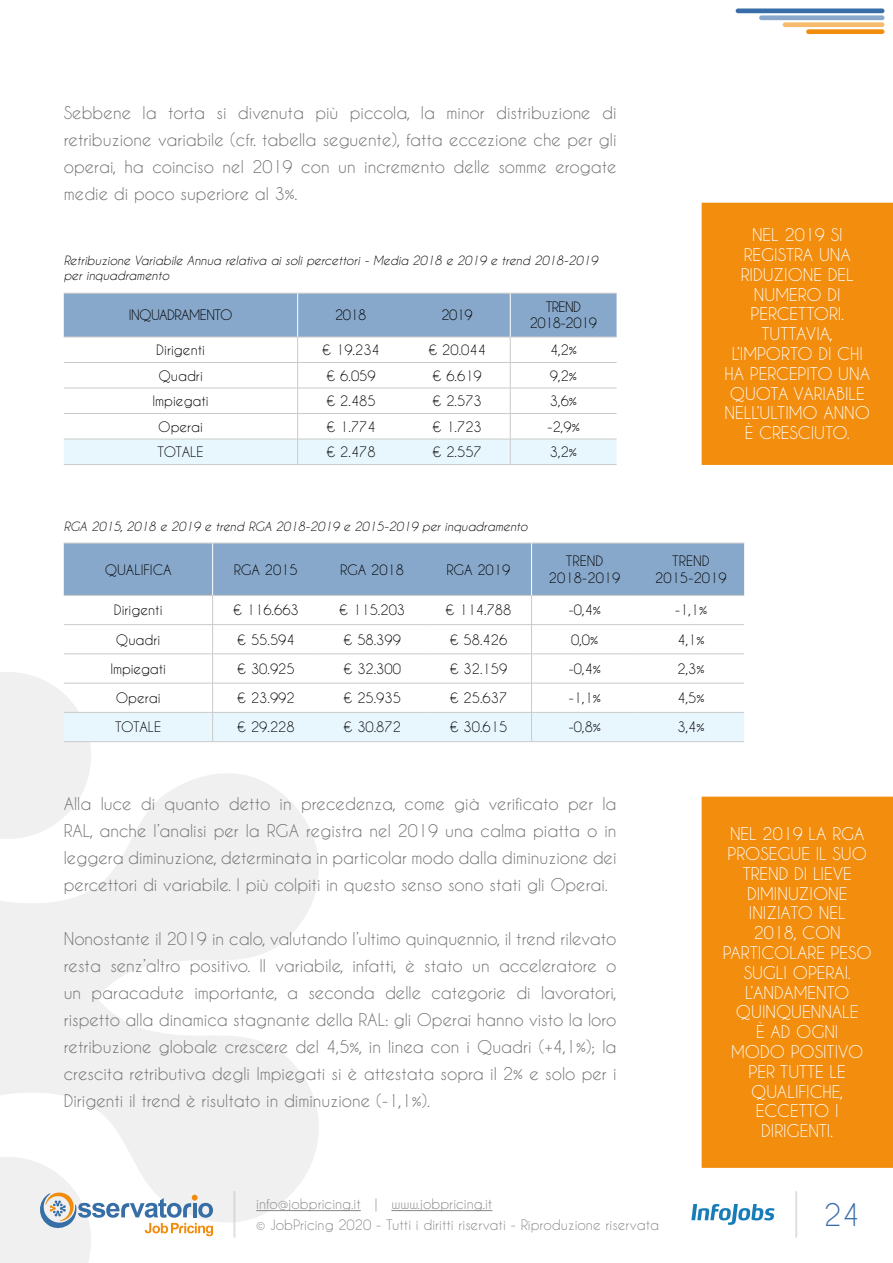
<style>
.page{position:relative;width:893px;height:1263px;background:#fff}
.page>*{position:absolute;margin:0;border:0;box-sizing:border-box;transform-origin:0 0}
.t1{font:29.25px "Caviar Dreams";color:#386da7}
.t2{font:16.5px/27px "Caviar Dreams";color:#706f6f;text-align:justify}
.t3{font:16.5px/19.8px "Caviar Dreams";color:#fff;text-align:center}
.t4{font:13.5px/16.2px "Caviar Dreams";color:#000;text-align:center}
.t5{font:13.5px/21px "Caviar Dreams";color:#878787}
.t6{font:13.5px/16.2px "Caviar Dreams";letter-spacing:-.04em;color:#000;text-align:center}
.t7{font:italic 12px/15px "Caviar Dreams";color:#000}
</style>
<div class="page">
<svg style="left:0;top:839px;width:329px;height:395px;fill:#f0f0f0"></svg>
<hr style="left:233px;top:1191px;width:2px;height:47px;background:#c2c2c2">
<hr style="left:795px;top:1191px;width:2px;height:47px;background:#c2c2c2">
<hr style="left:256px;top:1210px;width:105px;height:1px;background:#878787">
<hr style="left:391px;top:1210px;width:101px;height:1px;background:#878787">
<svg style="left:691px;top:1204px;width:83px;height:21px"></svg>
<svg style="left:0;top:1157px;width:213px;height:106px"></svg>
<div style="left:702px;top:203px;width:190px;height:261px;background:#f28d0e"></div>
<div style="left:702px;top:203px;width:191px;height:262px;border:2px solid #f28d0e"></div>
<div style="left:806px;top:29px;width:78px;height:5px;background:#f28d0e;border-radius:2px"></div>
<div style="left:783px;top:22px;width:101px;height:5px;background:#f7bb6e;border-radius:2px"></div>
<div style="left:759px;top:15px;width:125px;height:5px;background:#88a7ca;border-radius:2px"></div>
<hr style="left:736px;top:9px;width:148px;height:4px;background:#386da7;border-radius:2px">
<hr style="left:64px;top:464px;width:234px;height:1px;background:#cacaca">
<hr style="left:404px;top:464px;width:106px;height:1px;background:#cacaca">
<hr style="left:298px;top:464px;width:106px;height:1px;background:#cacaca">
<svg style="left:64px;top:293px;width:553px;height:171px"></svg>
<hr style="left:510px;top:464px;width:107px;height:1px;background:#cacaca">
<hr style="left:298px;top:293px;width:106px;height:1px;background:#cacaca">
<hr style="left:404px;top:293px;width:106px;height:1px;background:#cacaca">
<hr style="left:298px;top:337px;width:106px;height:1px;background:#cacaca">
<hr style="left:404px;top:337px;width:106px;height:1px;background:#cacaca">
<hr style="left:297px;top:293px;width:1px;height:44px;background:#fff">
<hr style="left:510px;top:293px;width:1px;height:44px;background:#fff">
<svg style="left:0;top:543px;width:744px;height:296px"></svg>
<hr style="left:213px;top:741px;width:106px;height:1px;background:#cacaca">
<hr style="left:319px;top:741px;width:106px;height:1px;background:#cacaca">
<hr style="left:425px;top:741px;width:106px;height:1px;background:#cacaca">
<hr style="left:213px;top:543px;width:106px;height:1px;background:#cacaca">
<hr style="left:319px;top:543px;width:106px;height:1px;background:#cacaca">
<hr style="left:425px;top:543px;width:106px;height:1px;background:#cacaca">
<hr style="left:213px;top:595px;width:106px;height:1px;background:#cacaca">
<hr style="left:319px;top:595px;width:106px;height:1px;background:#cacaca">
<hr style="left:425px;top:595px;width:106px;height:1px;background:#cacaca">
<hr style="left:212px;top:543px;width:1px;height:52px;background:#fff">
<hr style="left:531px;top:543px;width:1px;height:52px;background:#fff">
<div style="left:702px;top:797px;width:190px;height:370px;background:#f28d0e"></div>
<div style="left:702px;top:797px;width:191px;height:371px;border:2px solid #f28d0e"></div>
<p class="t2" style="left:64px;top:99px;width:554px">Sebbene la torta si divenuta più piccola, la minor distribuzione di retribuzione variabile (cfr. tabella seguente), fatta eccezione che per gli operai, ha coinciso nel 2019 con un incremento delle somme erogate medie di poco superiore al 3%.</p>
<p class="t7" style="left:64px;top:252px;width:536px">Retribuzione Variabile Annua relativa ai soli percettori - Media 2018 e 2019 e trend 2018-2019 per inquadramento</p>
<p class="t6" style="left:129px;top:307px;width:105px">INQUADRAMENTO</p>
<p class="t4" style="left:335px;top:307px;width:33px">2018</p>
<p class="t4" style="left:441px;top:307px;width:33px">2019</p>
<p class="t6" style="left:530px;top:299px;width:69px">TREND<br>2018-2019</p>
<p class="t4" style="left:156px;top:341px;width:50px">Dirigenti</p>
<p class="t4" style="left:322px;top:341px;width:59px">€ 19.234</p>
<p class="t4" style="left:428px;top:341px;width:59px">€ 20.044</p>
<p class="t4" style="left:550px;top:341px;width:29px">4,2%</p>
<p class="t4" style="left:158px;top:367px;width:46px">Quadri</p>
<p class="t4" style="left:326px;top:367px;width:51px">€ 6.059</p>
<p class="t4" style="left:432px;top:367px;width:51px">€ 6.619</p>
<p class="t4" style="left:550px;top:367px;width:29px">9,2%</p>
<p class="t4" style="left:152px;top:393px;width:58px">Impiegati</p>
<p class="t4" style="left:326px;top:393px;width:51px">€ 2.485</p>
<p class="t4" style="left:432px;top:393px;width:51px">€ 2.573</p>
<p class="t4" style="left:550px;top:393px;width:29px">3,6%</p>
<p class="t4" style="left:158px;top:418px;width:46px">Operai</p>
<p class="t4" style="left:326px;top:418px;width:51px">€ 1.774</p>
<p class="t4" style="left:432px;top:418px;width:51px">€ 1.723</p>
<p class="t4" style="left:547px;top:418px;width:34px">-2,9%</p>
<p class="t4" style="left:158px;top:444px;width:48px">TOTALE</p>
<p class="t4" style="left:326px;top:444px;width:51px">€ 2.478</p>
<p class="t4" style="left:432px;top:444px;width:51px">€ 2.557</p>
<p class="t4" style="left:550px;top:444px;width:29px">3,2%</p>
<p class="t7" style="left:64px;top:519px;width:465px">RGA 2015, 2018 e 2019 e trend RGA 2018-2019 e 2015-2019 per inquadramento</p>
<p class="t3" style="left:724px;top:225px;width:147px">NEL 2019 SI<br>REGISTRA UNA<br>RIDUZIONE DEL<br>NUMERO DI<br>PERCETTORI.<br>TUTTAVIA,<br>L’IMPORTO DI CHI<br>HA PERCEPITO UNA<br>QUOTA VARIABILE<br>NELL’ULTIMO ANNO<br>È CRESCIUTO.</p>
<p class="t4" style="left:105px;top:561px;width:68px">QUALIFICA</p>
<p class="t4" style="left:234px;top:561px;width:65px">RGA 2015</p>
<p class="t4" style="left:340px;top:561px;width:65px">RGA 2018</p>
<p class="t4" style="left:446px;top:561px;width:65px">RGA 2019</p>
<p class="t4" style="left:549px;top:553px;width:73px">TREND<br>2018-2019</p>
<p class="t4" style="left:655px;top:553px;width:73px">TREND<br>2015-2019</p>
<p class="t4" style="left:114px;top:602px;width:50px">Dirigenti</p>
<p class="t4" style="left:233px;top:602px;width:68px">€ 116.663</p>
<p class="t4" style="left:339px;top:602px;width:68px">€ 115.203</p>
<p class="t4" style="left:445px;top:602px;width:68px">€ 114.788</p>
<p class="t4" style="left:568px;top:602px;width:34px">-0,4%</p>
<p class="t4" style="left:675px;top:602px;width:34px">-1,1%</p>
<p class="t4" style="left:116px;top:631px;width:46px">Quadri</p>
<p class="t4" style="left:237px;top:631px;width:59px">€ 55.594</p>
<p class="t4" style="left:343px;top:631px;width:59px">€ 58.399</p>
<p class="t4" style="left:449px;top:631px;width:59px">€ 58.426</p>
<p class="t4" style="left:571px;top:631px;width:29px">0,0%</p>
<p class="t4" style="left:677px;top:631px;width:29px">4,1%</p>
<p class="t4" style="left:111px;top:660px;width:57px">Impiegati</p>
<p class="t4" style="left:237px;top:660px;width:59px">€ 30.925</p>
<p class="t4" style="left:343px;top:660px;width:59px">€ 32.300</p>
<p class="t4" style="left:449px;top:660px;width:59px">€ 32.159</p>
<p class="t4" style="left:568px;top:660px;width:34px">-0,4%</p>
<p class="t4" style="left:677px;top:660px;width:29px">2,3%</p>
<p class="t4" style="left:116px;top:689px;width:46px">Operai</p>
<p class="t4" style="left:237px;top:689px;width:59px">€ 23.992</p>
<p class="t4" style="left:343px;top:689px;width:59px">€ 25.935</p>
<p class="t4" style="left:449px;top:689px;width:59px">€ 25.637</p>
<p class="t4" style="left:568px;top:689px;width:34px">-1,1%</p>
<p class="t4" style="left:677px;top:689px;width:29px">4,5%</p>
<p class="t4" style="left:115px;top:719px;width:48px">TOTALE</p>
<p class="t4" style="left:237px;top:719px;width:59px">€ 29.228</p>
<p class="t4" style="left:343px;top:719px;width:59px">€ 30.872</p>
<p class="t4" style="left:449px;top:719px;width:59px">€ 30.615</p>
<p class="t4" style="left:568px;top:719px;width:34px">-0,8%</p>
<p class="t4" style="left:677px;top:719px;width:29px">3,4%</p>
<p class="t2" style="left:64px;top:789px;width:554px">Alla luce di quanto detto in precedenza, come già verificato per la RAL, anche l’analisi per la RGA registra nel 2019 una calma piatta o in leggera diminuzione, determinata in particolar modo dalla diminuzione dei percettori di variabile. I più colpiti in questo senso sono stati gli Operai.</p>
<p class="t2" style="left:64px;top:924px;width:554px">Nonostante il 2019 in calo, valutando l’ultimo quinquennio, il trend rilevato resta senz’altro positivo. Il variabile, infatti, è stato un acceleratore o un paracadute importante, a seconda delle categorie di lavoratori, rispetto alla dinamica stagnante della RAL: gli Operai hanno visto la loro retribuzione globale crescere del 4,5%, in linea con i Quadri (+4,1%); la crescita retributiva degli Impiegati si è attestata sopra il 2% e solo per i Dirigenti il trend è risultato in diminuzione (-1,1%).</p>
<p class="t5" style="left:256px;top:1193px;width:404px">info@jobpricing.it | www.jobpricing.it<br>© JobPricing 2020 - Tutti i diritti riservati - Riproduzione riservata</p>
<p class="t3" style="left:723px;top:824px;width:150px">NEL 2019 LA RGA<br>PROSEGUE IL SUO<br>TREND DI LIEVE<br>DIMINUZIONE<br>INIZIATO NEL<br>2018, CON<br>PARTICOLARE PESO<br>SUGLI OPERAI.<br>L’ANDAMENTO<br>QUINQUENNALE<br>È AD OGNI<br>MODO POSITIVO<br>PER TUTTE LE<br>QUALIFICHE,<br>ECCETTO I<br>DIRIGENTI.</p>
<h1 class="t1" style="left:824px;top:1197px;width:37px">24</h1>
</div>
